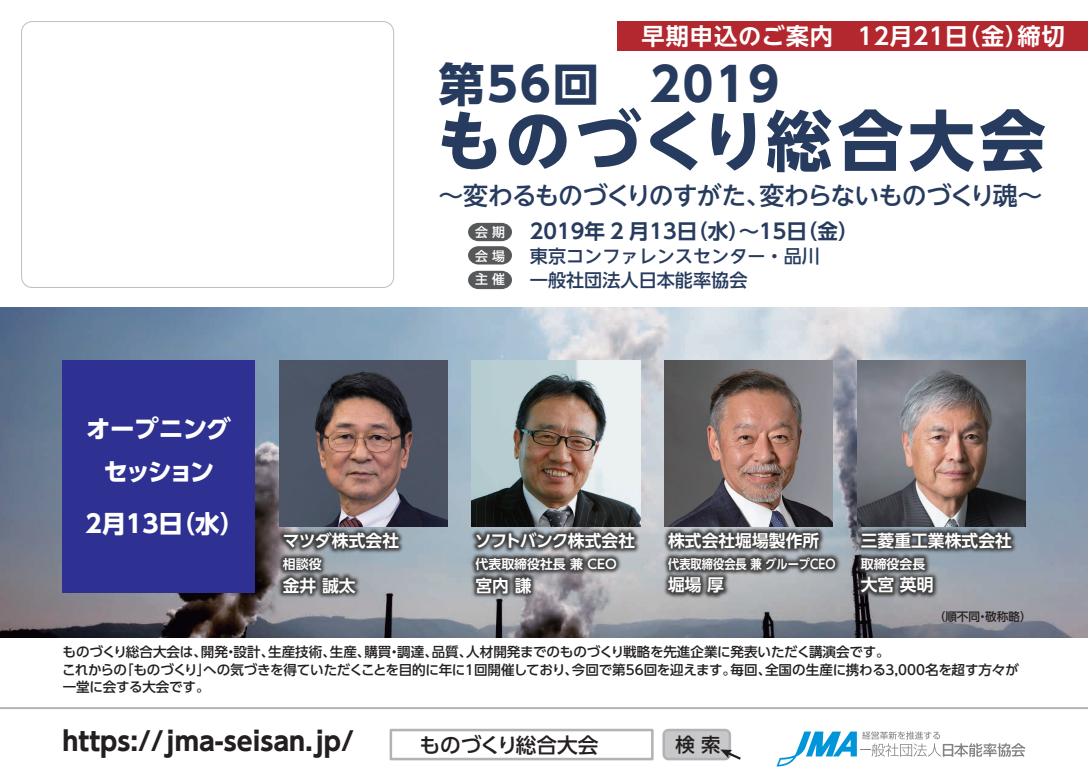
<style>
.page{position:relative;width:1088px;height:780px;background:#fff}
.page>*{position:absolute;margin:0;border:0;box-sizing:border-box;transform-origin:0 0}
.t1{font:700 65.88px "UD Shin Go NT Pr 6 N";letter-spacing:.055em;color:#273b5e}
.t2{font:700 46.25px "UD Shin Go NT Pr 6 N";letter-spacing:.05em;color:#273b5e}
.t3{font:700 25.88px "UD Shin Go Pr 6 N";color:#231f20}
.t4{font:500 25px "UD Shin Go NT Pr 6 N";letter-spacing:-.05em;color:#273b5e}
.t5{font:700 24.5px/42.6px "UD Shin Go Pr 6 N";letter-spacing:-.02em;color:#fff;text-align:center}
.t6{font:700 23.25px "UD Shin Go NT Pr 6 N De";letter-spacing:.03em;color:#fff}
.t7{font:700 20.62px "UD Shin Go NT Pr 6 N De";color:#273b5e}
.t8{font:500 20.62px "UD Shin Go Pr 6 N";letter-spacing:-.005em;color:#231f20}
.t9{font:500 19.38px "UD Shin Go Pr 6 N";color:#231f20}
.t10{font:500 18.12px/23.8px "UD Shin Go NT Pr 6 N";color:#273b5e}
.t11{font:700 16.75px "UD Shin Go Pr 6 N De";color:#fff}
.t12{font:700 16.75px "UD Shin Go Pr 6 N De";letter-spacing:-.035em;color:#fff}
.t13{font:500 13.5px/17.5px "UD Shin Go Pr 6 N";letter-spacing:-.01em;color:#231f20}
.t14{font:700 12.88px "UD Shin Go Pr 6 N De";color:#fff}
.t15{font:700 12.88px "UD Shin Go Pr 6 N De";color:#fff;scale:.87 1}
.t16{font:500 12.88px/23.8px "UD Shin Go NT Pr 6 N";color:#fff;text-align:justify}
.t17{font:500 11.62px "UD Shin Go Pr 6 N";color:#231f20}
</style>
<div class="page">
<div style="left:21px;top:21px;width:373px;height:267px;border:1px solid #bcbdc0;border-radius:11px"></div>
<img style="left:0;top:308px;width:1088px;height:329px">
<img style="left:279px;top:360px;width:169px;height:122px">
<img style="left:472px;top:360px;width:168px;height:122px">
<img style="left:664px;top:360px;width:169px;height:122px">
<img style="left:857px;top:360px;width:168px;height:122px">
<svg style="left:776px;top:731px;width:249px;height:35px"></svg>
<svg style="left:468px;top:223px;width:44px;height:41px"></svg>
<svg style="left:468px;top:271px;width:44px;height:18px"></svg>
<div style="left:617px;top:21px;width:471px;height:30px;background:#b3282e"></div>
<hr style="left:0;top:707px;width:1088px;height:2px;background:#b2b3b7">
<div style="left:390px;top:728px;width:263px;height:32px;border:3px solid #b2b3b7"></div>
<div style="left:664px;top:730px;width:66px;height:29px;background:#c7c8ca;border-radius:5px"></div>
<div style="left:662px;top:728px;width:69px;height:32px;border:3px solid #b2b3b7;border-radius:5px"></div>
<svg style="left:720px;top:749px;width:21px;height:10px"></svg>
<div style="left:63px;top:360px;width:192px;height:233px;background:#2e3092"></div>
<img style="left:233px;top:482px;width:193px;height:156px">
<img style="left:426px;top:482px;width:192px;height:156px">
<img style="left:885px;top:482px;width:176px;height:156px">
<img style="left:618px;top:482px;width:267px;height:156px">
<h3 class="t6" style="left:641px;top:17px;width:425px">早期申込のご案内　１２月２１日（金）締切</h3>
<h3 class="t5" style="left:86px;top:407px;width:146px">オープニングセッション</h3>
<h3 class="t5" style="left:86px;top:501px;width:160px">2月13日（水）</h3>
<h2 class="t2" style="left:439px;top:47px;width:342px">第56回　2019</h2>
<h1 class="t1" style="left:436px;top:87px;width:611px">ものづくり総合大会</h1>
<h3 class="t4" style="left:438px;top:175px;width:606px">～変わるものづくりのすがた、変わらないものづくり魂～</h3>
<p class="t16" style="left:475px;top:220px;width:32px">会 期会 場主 催</p>
<h3 class="t7" style="left:530px;top:215px;width:330px">2019年 2 月13日（水）～15日（金）</h3>
<h3 class="t10" style="left:530px;top:244px;width:292px">東京コンファレンスセンター・品川一般社団法人日本能率協会</h3>
<p class="t11" style="left:283px;top:527px;width:118px">マツダ株式会社</p>
<p class="t14" style="left:283px;top:553px;width:40px">相談役</p>
<p class="t11" style="left:283px;top:571px;width:74px">金井 誠太</p>
<p class="t12" style="left:475px;top:527px;width:162px">ソフトバンク株式会社</p>
<p class="t14" style="left:475px;top:553px;width:143px">代表取締役社長 兼 CEO</p>
<p class="t11" style="left:475px;top:571px;width:57px">宮内 謙</p>
<p class="t11" style="left:668px;top:527px;width:153px">株式会社堀場製作所</p>
<p class="t15" style="left:668px;top:553px;width:194px">代表取締役会長 兼 グループCEO</p>
<p class="t11" style="left:668px;top:571px;width:57px">堀場 厚</p>
<p class="t11" style="left:861px;top:527px;width:153px">三菱重工業株式会社</p>
<p class="t14" style="left:861px;top:553px;width:66px">取締役会長</p>
<p class="t11" style="left:861px;top:571px;width:74px">大宮 英明</p>
<p class="t17" style="left:934px;top:607px;width:99px">（順不同・敬称略）</p>
<p class="t13" style="left:62px;top:643px;width:958px">ものづくり総合大会は、開発・設計、生産技術、生産、購買・調達、品質、人材開発までのものづくり戦略を先進企業に発表いただく講演会です。<br>これからの「ものづくり」への気づきを得ていただくことを目的に年に1回開催しており、今回で第56回を迎えます。毎回、全国の生産に携わる3,000名を超す方々が一堂に会する大会です。</p>
<h3 class="t3" style="left:63px;top:720px;width:293px">https://jma-seisan.jp/</h3>
<h3 class="t8" style="left:420px;top:728px;width:181px">ものづくり総合大会</h3>
<h3 class="t9" style="left:675px;top:728px;width:47px">検 索</h3>
</div>
